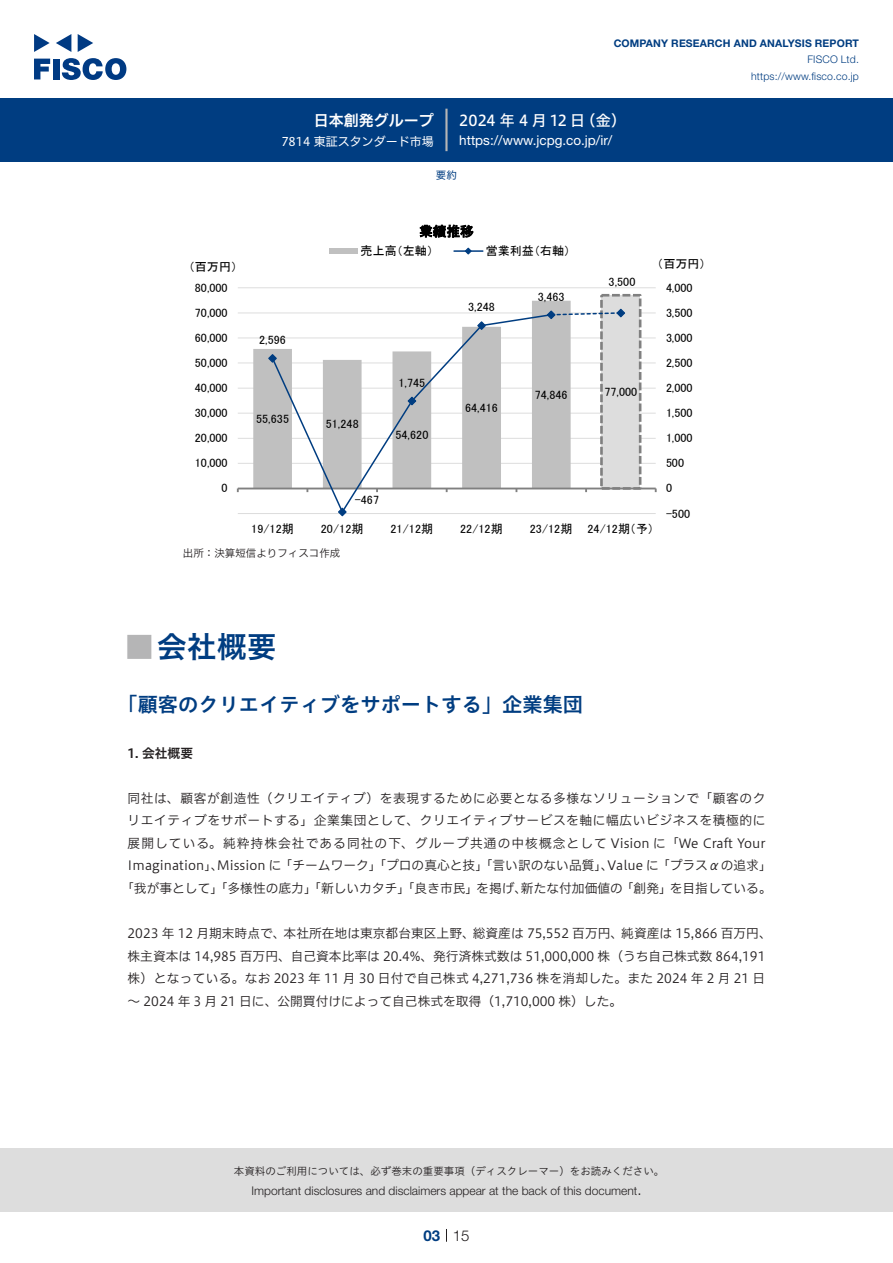
<style>
.page{position:relative;width:893px;height:1263px;background:#fff}
.page>*{position:absolute;margin:0;border:0;box-sizing:border-box;transform-origin:0 0}
.t1{font:30px "Hiragino UD Sans Std N W6";color:#003d81}
.t2{font:24px "Hiragino UD Sans Std N W6";color:#b5b5b6}
.中タイトル{font:20.25px "Hiragino UD Sans Std W6";color:#003d81}
.t3{font:15px "Hiragino UD Sans F Std N W5";color:#fff}
.t4{font:15px "Hiragino UD Sans F Std N W6";color:#fff}
.t5{font:300 15px "Helvetica Neue LT Std";color:#231f20}
.t6{font:700 15px "Helvetica Neue LT Std";color:#003d81}
.t7{font:13.5px "Helvetica Neue LT Std";color:#fff}
.t8{font:13.5px "MS P Gothic";color:#000}
.本文{font:12.75px/22.5px "Hiragino UD Sans F Std N W3";color:#231f20}
.本文-2{font:12.75px "Hiragino UD Sans F Std N W3";letter-spacing:.045em;color:#231f20}
.本文-3{font:12.75px "Hiragino UD Sans F Std N W3";letter-spacing:.08em;color:#231f20}
.小タイトル{font:12.75px "Hiragino UD Sans F Std N W6";color:#231f20}
.t9{font:12px "MS P Gothic";letter-spacing:.005em;color:#000}
.t10{font:300 12px "Helvetica Neue LT Std";color:#231f20}
.t11{font:12px "Hiragino UD Sans F Std N W4";color:#fff}
.t12{font:10.5px "Hiragino UD Sans Std W3";color:#231f20}
.t13{font:700 10.5px "Helvetica Neue LT Std";letter-spacing:.015em;color:#003d81}
.t14{font:300 10.5px/16.5px "Helvetica Neue LT Std";letter-spacing:.015em;color:#003d81;text-align:right}
.表組み基本スタイル{font:10.5px "Hiragino UD Sans F Std N W3";color:#231f20}
.ヘッダー{font:10.5px "Hiragino UD Sans F Std N W4";color:#003d81}
</style>
<div class="page">
<div style="left:0;top:1148px;width:893px;height:64px;background:#ddd"></div>
<svg style="left:34px;top:59px;width:16px;height:20px"></svg>
<div style="left:53px;top:59px;width:6px;height:20px;background:#003a83"></div>
<svg style="left:62px;top:58px;width:64px;height:22px"></svg>
<svg style="left:34px;top:34px;width:16px;height:18px"></svg>
<svg style="left:78px;top:34px;width:15px;height:18px"></svg>
<svg style="left:56px;top:34px;width:15px;height:18px"></svg>
<div style="left:0;top:98px;width:893px;height:64px;background:#003d81"></div>
<hr style="left:445px;top:109px;width:3px;height:42px;background:#b5b5b6">
<svg style="left:446px;top:1229px;width:1px;height:13px"></svg>
<hr style="left:238px;top:513px;width:418px;height:1px;background:#ddd">
<hr style="left:238px;top:463px;width:418px;height:1px;background:#ddd">
<hr style="left:238px;top:438px;width:418px;height:1px;background:#ddd">
<hr style="left:238px;top:413px;width:418px;height:1px;background:#ddd">
<hr style="left:238px;top:388px;width:418px;height:1px;background:#ddd">
<hr style="left:238px;top:363px;width:418px;height:1px;background:#ddd">
<hr style="left:238px;top:338px;width:418px;height:1px;background:#ddd">
<hr style="left:238px;top:313px;width:418px;height:1px;background:#ddd">
<hr style="left:238px;top:287px;width:418px;height:1px;background:#ddd">
<div style="left:601px;top:295px;width:39px;height:193px;background:#ddd"></div>
<div style="left:600px;top:294px;width:41px;height:196px;border:3px dashed #808080"></div>
<svg style="left:253px;top:301px;width:318px;height:187px;fill:#c0c0c0"></svg>
<hr style="left:238px;top:488px;width:418px;height:1px;background:#808080">
<svg style="left:271px;top:313px;width:282px;height:194px"></svg>
<svg style="left:267px;top:353px;width:11px;height:11px"></svg>
<svg style="left:338px;top:507px;width:9px;height:10px"></svg>
<svg style="left:407px;top:396px;width:10px;height:10px"></svg>
<svg style="left:476px;top:320px;width:11px;height:11px"></svg>
<svg style="left:546px;top:308px;width:79px;height:12px"></svg>
<div style="left:329px;top:248px;width:29px;height:6px;background:#c0c0c0"></div>
<hr style="left:454px;top:250px;width:29px;height:2px;background:#003d81">
<svg style="left:464px;top:247px;width:9px;height:8px"></svg>
<p class="t4" style="left:314px;top:109px;width:122px">日本創発グループ</p>
<p class="t11" style="left:281px;top:132px;width:154px">7814 東証スタンダード市場</p>
<p class="t13" style="left:614px;top:37px;width:247px">COMPANY RESEARCH AND ANALYSIS REPORT</p>
<p class="t14" style="left:751px;top:51px;width:109px">FISCO Ltd. https://www.fisco.co j p.</p>
<p class="t3" style="left:580px;top:109px;width:47px">（金(</p>
<p class="t3" style="left:459px;top:109px;width:128px">2024 年 4 月 12 日</p>
<p class="t7" style="left:459px;top:132px;width:155px">https://www.jcpg. c o j p. /i r/</p>
<p class="ヘッダー" style="left:436px;top:167px;width:22px">要約</p>
<p class="t8" style="left:419px;top:224px;width:56px">業績推移</p>
<p class="t9" style="left:361px;top:245px;width:74px">売上高（左軸）</p>
<p class="t9" style="left:486px;top:245px;width:86px">営業利益（右軸(</p>
<p class="t9" style="left:189px;top:260px;width:50px">（百万円）</p>
<p class="t9" style="left:657px;top:257px;width:50px">（百万円(</p>
<p class="t9" style="left:195px;top:281px;width:34px">80,000</p>
<p class="t9" style="left:195px;top:306px;width:34px">70,000</p>
<p class="t9" style="left:468px;top:301px;width:28px">3,248</p>
<p class="t9" style="left:538px;top:290px;width:28px">3,463</p>
<p class="t9" style="left:609px;top:275px;width:28px">3,500</p>
<p class="t9" style="left:666px;top:281px;width:28px">4,000</p>
<p class="t9" style="left:666px;top:306px;width:28px">3,500</p>
<p class="t9" style="left:195px;top:332px;width:34px">60,000</p>
<p class="t9" style="left:259px;top:334px;width:28px">2,596</p>
<p class="t9" style="left:666px;top:332px;width:28px">3,000</p>
<p class="t9" style="left:195px;top:357px;width:34px">50,000</p>
<p class="t9" style="left:666px;top:357px;width:28px">2,500</p>
<p class="t9" style="left:195px;top:382px;width:34px">40,000</p>
<p class="t9" style="left:398px;top:377px;width:28px">1,745</p>
<p class="t9" style="left:535px;top:389px;width:34px">74,846</p>
<p class="t9" style="left:604px;top:386px;width:34px">77,000</p>
<p class="t9" style="left:666px;top:382px;width:28px">2,000</p>
<p class="t9" style="left:195px;top:407px;width:34px">30,000</p>
<p class="t9" style="left:195px;top:432px;width:34px">20,000</p>
<p class="t9" style="left:256px;top:413px;width:34px">55,635</p>
<p class="t9" style="left:326px;top:418px;width:34px">51,248</p>
<p class="t9" style="left:395px;top:428px;width:34px">54,620</p>
<p class="t9" style="left:465px;top:402px;width:34px">64,416</p>
<p class="t9" style="left:666px;top:407px;width:28px">1,500</p>
<p class="t9" style="left:666px;top:432px;width:28px">1,000</p>
<p class="t9" style="left:195px;top:457px;width:34px">10,000</p>
<p class="t9" style="left:666px;top:457px;width:20px">500</p>
<p class="t9" style="left:221px;top:482px;width:8px">0</p>
<p class="t9" style="left:666px;top:482px;width:8px">0</p>
<p class="t9" style="left:355px;top:494px;width:26px">-467</p>
<p class="t9" style="left:666px;top:507px;width:26px">-500</p>
<p class="t9" style="left:251px;top:522px;width:44px">19/12期</p>
<p class="t9" style="left:321px;top:522px;width:44px">20/12期</p>
<p class="t9" style="left:391px;top:522px;width:44px">21/12期</p>
<p class="t9" style="left:460px;top:522px;width:44px">22/12期</p>
<p class="t9" style="left:530px;top:522px;width:44px">23/12期</p>
<p class="t9" style="left:587px;top:522px;width:68px">24/12期予（ (</p>
<p class="表組み基本スタイル" style="left:183px;top:545px;width:159px">出所：決算短信よりフィスコ作成</p>
<p class="t1" style="left:157px;top:624px;width:121px">会社概要</p>
<p class="t2" style="left:128px;top:628px;width:25px">█</p>
<p class="中タイトル" style="left:117px;top:689px;width:467px">「顧客のクリエイティブをサポートする」企業集団</p>
<p class="小タイトル" style="left:128px;top:743px;width:67px">1. 会社概要</p>
<p class="本文-2" style="left:128px;top:788px;width:639px">同社は、顧客が創造性（クリエイティブ）を表現するために必要となる多様なソリューションで「顧客のク</p>
<p class="本文-2" style="left:128px;top:811px;width:639px">リエイティブをサポートする」企業集団として、クリエイティブサービスを軸に幅広いビジネスを積極的に</p>
<p class="本文-3" style="left:128px;top:833px;width:639px">展開している。純粋持株会社である同社の下、グループ共通の中核概念として Vision に「We Craft Your</p>
<p class="本文" style="left:657px;top:854px;width:116px">「プラスαの追求「</p>
<p class="本文" style="left:280px;top:854px;width:335px">「チームワーク」「プロの真心と技」「言い訳のない品質」、</p>
<p class="本文" style="left:607px;top:854px;width:53px">Value に</p>
<p class="本文" style="left:217px;top:854px;width:66px">Mission に</p>
<p class="本文" style="left:128px;top:854px;width:97px">Imagination」、</p>
<p class="本文" style="left:476px;top:876px;width:52px">を掲げ、</p>
<p class="本文" style="left:121px;top:876px;width:359px">「我が事として」「多様性の底力」「新しいカタチ」「良き市民」</p>
<p class="本文" style="left:521px;top:876px;width:103px">新たな付加価値の</p>
<p class="本文" style="left:621px;top:876px;width:52px">「創発」</p>
<p class="本文" style="left:670px;top:876px;width:103px">を目指している。</p>
<p class="本文" style="left:128px;top:921px;width:639px">2023 年 12 月期末時点で、<br>株主資本は 14,985 百万円、自己資本比率は 20.4%、発行済株式数は 51,000,000 株（うち自己株式数 864,191株）となっている。なお 2023 年 11 月 30 日付で自己株式 4,271,736 株を消却した。また 2024 年 2 月 21 日～ 2024 年 3 月 21 日に、公開買付けによって自己株式を取得（1,710,000 株）した。</p>
<p class="本文" style="left:284px;top:921px;width:193px">本社所在地は東京都台東区上野、</p>
<p class="本文" style="left:473px;top:921px;width:152px">総資産は 75,552 百万円、</p>
<p class="本文" style="left:621px;top:921px;width:152px">純資産は 15,866 百万円、</p>
<p class="t12" style="left:234px;top:1163px;width:432px">本資料のご利用については、必ず巻末の重要事項（ディスクレーマー）をお読みください。</p>
<p class="t5" style="left:637px;top:1180px;width:6px">.</p>
<p class="t10" style="left:251px;top:1183px;width:387px">Important disclosures and disclaimers appear at the back of this document</p>
<p class="t6" style="left:423px;top:1226px;width:18px">03</p>
<p class="t5" style="left:453px;top:1226px;width:18px">15</p>
</div>
